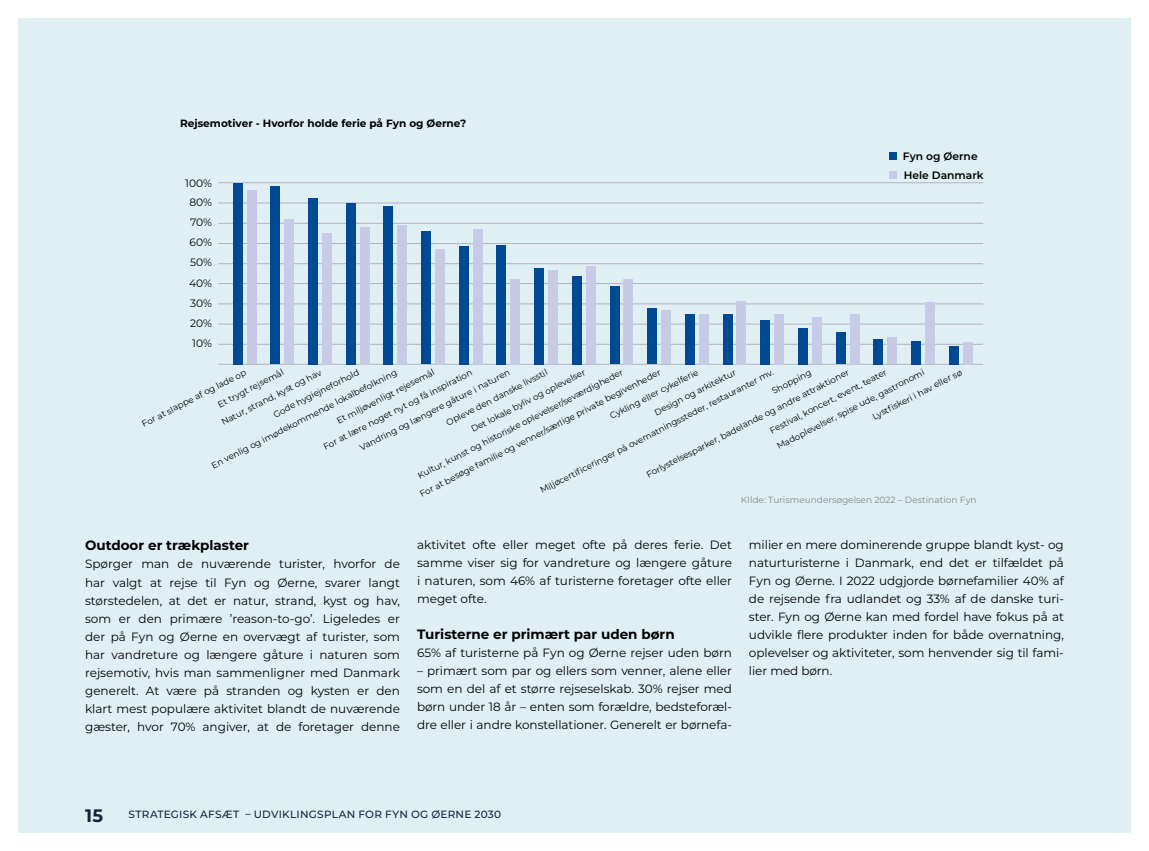
<style>
.page{position:relative;width:1149px;height:851px;background:#fff}
.page>*{position:absolute;margin:0;border:0;box-sizing:border-box;transform-origin:0 0}
.t1{font:700 18px "Visit Denmark";color:#17223b}
.t2{font:700 13.5px "Visit Denmark";color:#000}
.t3{font:12px/18px "Visit Denmark";letter-spacing:-.005em;color:#000;text-align:justify}
.t4{font:10.65px "Visit Denmark";color:#000}
.t5{font:600 10.65px "Visit Denmark";color:#000}
.t6{font:500 10.5px "Visit Denmark";letter-spacing:.025em;color:#17223b}
.t7{font:700 10.5px "Visit Denmark";color:#000}
.t8{font:9px "Visit Denmark";color:#878787}
.t9{font:8.7px "Visit Denmark";color:#000}
</style>
<div class="page">
<div style="left:18px;top:18px;width:1112px;height:814px;background:#dfeff4"></div>
<hr style="left:218px;top:364px;width:764px;height:1px;background:#b6b3c0">
<hr style="left:218px;top:303px;width:764px;height:1px;background:#b6b3c0">
<hr style="left:218px;top:344px;width:764px;height:1px;background:#b6b3c0">
<hr style="left:218px;top:324px;width:764px;height:1px;background:#b6b3c0">
<hr style="left:218px;top:283px;width:764px;height:1px;background:#b6b3c0">
<hr style="left:218px;top:223px;width:764px;height:1px;background:#b6b3c0">
<hr style="left:218px;top:263px;width:764px;height:1px;background:#b6b3c0">
<hr style="left:218px;top:243px;width:764px;height:1px;background:#b6b3c0">
<hr style="left:218px;top:203px;width:764px;height:1px;background:#b6b3c0">
<hr style="left:218px;top:182px;width:764px;height:1px;background:#b6b3c0">
<div style="left:233px;top:183px;width:9px;height:181px;background:#004a94"></div>
<div style="left:247px;top:190px;width:9px;height:174px;background:#c7cbe6"></div>
<div style="left:270px;top:187px;width:10px;height:177px;background:#004a94"></div>
<div style="left:284px;top:219px;width:10px;height:145px;background:#c7cbe6"></div>
<div style="left:308px;top:198px;width:9px;height:166px;background:#004a94"></div>
<div style="left:322px;top:233px;width:9px;height:131px;background:#c7cbe6"></div>
<div style="left:346px;top:203px;width:9px;height:161px;background:#004a94"></div>
<div style="left:360px;top:227px;width:9px;height:137px;background:#c7cbe6"></div>
<div style="left:383px;top:206px;width:10px;height:158px;background:#004a94"></div>
<div style="left:397px;top:225px;width:10px;height:139px;background:#c7cbe6"></div>
<div style="left:421px;top:231px;width:9px;height:133px;background:#004a94"></div>
<div style="left:435px;top:249px;width:9px;height:115px;background:#c7cbe6"></div>
<div style="left:459px;top:246px;width:9px;height:118px;background:#004a94"></div>
<div style="left:473px;top:229px;width:9px;height:135px;background:#c7cbe6"></div>
<div style="left:496px;top:245px;width:10px;height:119px;background:#004a94"></div>
<div style="left:510px;top:279px;width:10px;height:85px;background:#c7cbe6"></div>
<div style="left:534px;top:268px;width:9px;height:96px;background:#004a94"></div>
<div style="left:548px;top:270px;width:9px;height:94px;background:#c7cbe6"></div>
<div style="left:572px;top:276px;width:9px;height:88px;background:#004a94"></div>
<div style="left:586px;top:266px;width:9px;height:98px;background:#c7cbe6"></div>
<div style="left:609px;top:286px;width:10px;height:78px;background:#004a94"></div>
<div style="left:623px;top:279px;width:10px;height:85px;background:#c7cbe6"></div>
<div style="left:647px;top:308px;width:9px;height:56px;background:#004a94"></div>
<div style="left:661px;top:310px;width:9px;height:54px;background:#c7cbe6"></div>
<div style="left:699px;top:314px;width:9px;height:50px;background:#c7cbe6"></div>
<div style="left:722px;top:314px;width:10px;height:50px;background:#004a94"></div>
<div style="left:685px;top:314px;width:9px;height:50px;background:#004a94"></div>
<div style="left:736px;top:301px;width:9px;height:63px;background:#c7cbe6"></div>
<div style="left:760px;top:320px;width:9px;height:44px;background:#004a94"></div>
<div style="left:774px;top:314px;width:9px;height:50px;background:#c7cbe6"></div>
<div style="left:798px;top:328px;width:9px;height:36px;background:#004a94"></div>
<div style="left:812px;top:317px;width:9px;height:47px;background:#c7cbe6"></div>
<div style="left:835px;top:332px;width:10px;height:32px;background:#004a94"></div>
<div style="left:849px;top:314px;width:9px;height:50px;background:#c7cbe6"></div>
<div style="left:873px;top:339px;width:9px;height:25px;background:#004a94"></div>
<div style="left:887px;top:337px;width:9px;height:27px;background:#c7cbe6"></div>
<div style="left:911px;top:341px;width:9px;height:23px;background:#004a94"></div>
<div style="left:925px;top:302px;width:9px;height:62px;background:#c7cbe6"></div>
<div style="left:948px;top:346px;width:10px;height:18px;background:#004a94"></div>
<div style="left:962px;top:342px;width:9px;height:22px;background:#c7cbe6"></div>
<div style="left:889px;top:152px;width:7px;height:8px;background:#004a94"></div>
<div style="left:889px;top:171px;width:7px;height:8px;background:#c7cbe6"></div>
<p class="t7" style="left:180px;top:115px;width:287px">Rejsemotiver - Hvorfor holde ferie på Fyn og Øerne?</p>
<p class="t4" style="left:185px;top:175px;width:28px">100%</p>
<p class="t4" style="left:189px;top:195px;width:24px">80%</p>
<p class="t4" style="left:190px;top:215px;width:24px">70%</p>
<p class="t4" style="left:189px;top:235px;width:24px">60%</p>
<p class="t4" style="left:190px;top:255px;width:24px">50%</p>
<p class="t4" style="left:189px;top:275px;width:25px">40%</p>
<p class="t4" style="left:190px;top:295px;width:23px">30%</p>
<p class="t4" style="left:190px;top:316px;width:23px">20%</p>
<p class="t4" style="left:192px;top:336px;width:21px">10%</p>
<p class="t5" style="left:902px;top:148px;width:76px">Fyn og Øerne</p>
<p class="t5" style="left:903px;top:168px;width:81px">Hele Danmark</p>
<p class="t9" style="left:774px;top:441px;width:166px;rotate:-27deg">M adoplevelser, spise ude, gastronomi</p>
<p class="t9" style="left:444px;top:417px;width:114px;rotate:-27deg">O pleve den danske livsstil</p>
<p class="t9" style="left:334px;top:415px;width:110px;rotate:-27deg">Et miljøvenligt rejesemål</p>
<p class="t9" style="left:216px;top:399px;width:74px;rotate:-27deg">Et trygt rejsemål</p>
<p class="t9" style="left:271px;top:409px;width:97px;rotate:-27deg">Gode hygiejneforhold</p>
<p class="t9" style="left:869px;top:411px;width:101px;rotate:-27deg">Lystfi skeri i hav eller sø</p>
<p class="t9" style="left:219px;top:417px;width:113px;rotate:-27deg">Natur, strand, kyst og hav</p>
<p class="t9" style="left:644px;top:469px;width:228px;rotate:-27deg">Forlystelsesparker, badelande og andre attraktioner</p>
<p class="t9" style="left:767px;top:425px;width:132px;rotate:-27deg">Festival, koncert, event, teater</p>
<p class="t9" style="left:417px;top:488px;width:271px;rotate:-27deg">For at besøge familie og venner/særlige private begivenheder</p>
<p class="t9" style="left:652px;top:407px;width:92px;rotate:-27deg">D esign og arkitektur</p>
<p class="t9" style="left:469px;top:424px;width:128px;rotate:-27deg">D et lokale byliv og oplevelser</p>
<p class="t9" style="left:415px;top:470px;width:231px;rotate:-27deg">K ultur, kunst og historiske oplevelser/seværdigheder</p>
<p class="t9" style="left:607px;top:411px;width:99px;rotate:-27deg">C ykling eller cykelferie</p>
<p class="t9" style="left:140px;top:419px;width:117px;rotate:-27deg">For at slappe af og lade op</p>
<p class="t9" style="left:357px;top:442px;width:169px;rotate:-27deg">Vandring og længere gåture i naturen</p>
<p class="t9" style="left:321px;top:441px;width:167px;rotate:-27deg">For at lære noget nyt og få inspiration</p>
<p class="t9" style="left:769px;top:386px;width:44px;rotate:-27deg">Shopping</p>
<p class="t9" style="left:209px;top:460px;width:208px;rotate:-27deg">En venlig og imødekommende lokalbefolkning</p>
<p class="t9" style="left:538px;top:485px;width:265px;rotate:-27deg">M iljøcertifi ceringer på overnatningssteder, restauranter mv.</p>
<p class="t8" style="left:740px;top:493px;width:237px">KIlde: Turismeundersøgelsen 2022 – Destination Fyn</p>
<p class="t2" style="left:85px;top:536px;width:165px">Outdoor er trækplaster</p>
<p class="t3" style="left:85px;top:554px;width:316px">Spørger man de nuværende turister, hvorfor de har valgt at rejse til Fyn og Øerne, svarer langt størstedelen, at det er natur, strand, kyst og hav, som er den primære ’reason-to-go’. Ligeledes er der på Fyn og Øerne en overvægt af turister, som har vandreture og længere gåture i naturen som rejsemotiv, hvis man sammenligner med Danmark generelt. At være på stranden og kysten er den klart mest populære aktivitet blandt de nuværende gæster, hvor 70% angiver, at de foretager denne</p>
<p class="t3" style="left:417px;top:535px;width:316px">aktivitet ofte eller meget ofte på deres ferie. Det samme viser sig for vandreture og længere gåture i naturen, som 46% af turisterne foretager ofte eller meget ofte.</p>
<p class="t2" style="left:417px;top:624px;width:259px">Turisterne er primært par uden børn</p>
<p class="t3" style="left:417px;top:643px;width:316px">65% af turisterne på Fyn og Øerne rejser uden børn</p>
<p class="t3" style="left:417px;top:661px;width:316px">– primært som par og ellers som venner, alene eller som en del af et større rejseselskab. 30% rejser med børn under 18 år – enten som forældre, bedsteforæl&shy;dre eller i andre konstellationer. Generelt er børnefa-</p>
<p class="t3" style="left:748px;top:535px;width:316px">milier en mere dominerende gruppe blandt kyst- og naturturisterne i Danmark, end det er tilfældet på Fyn og Øerne. I 2022 udgjorde børnefamilier 40% af de rejsende fra udlandet og 33% af de danske turi&shy;ster. Fyn og Øerne kan med fordel have fokus på at udvikle flere produkter inden for både overnatning, oplevelser og aktiviteter, som henvender sig til fami&shy;lier med børn.</p>
<h1 class="t1" style="left:85px;top:802px;width:19px">15</h1>
<p class="t6" style="left:128px;top:806px;width:374px">STRATEGISK AFSÆT – UDVIKLINGSPLAN FOR FYN OG ØERNE 2030</p>
</div>
